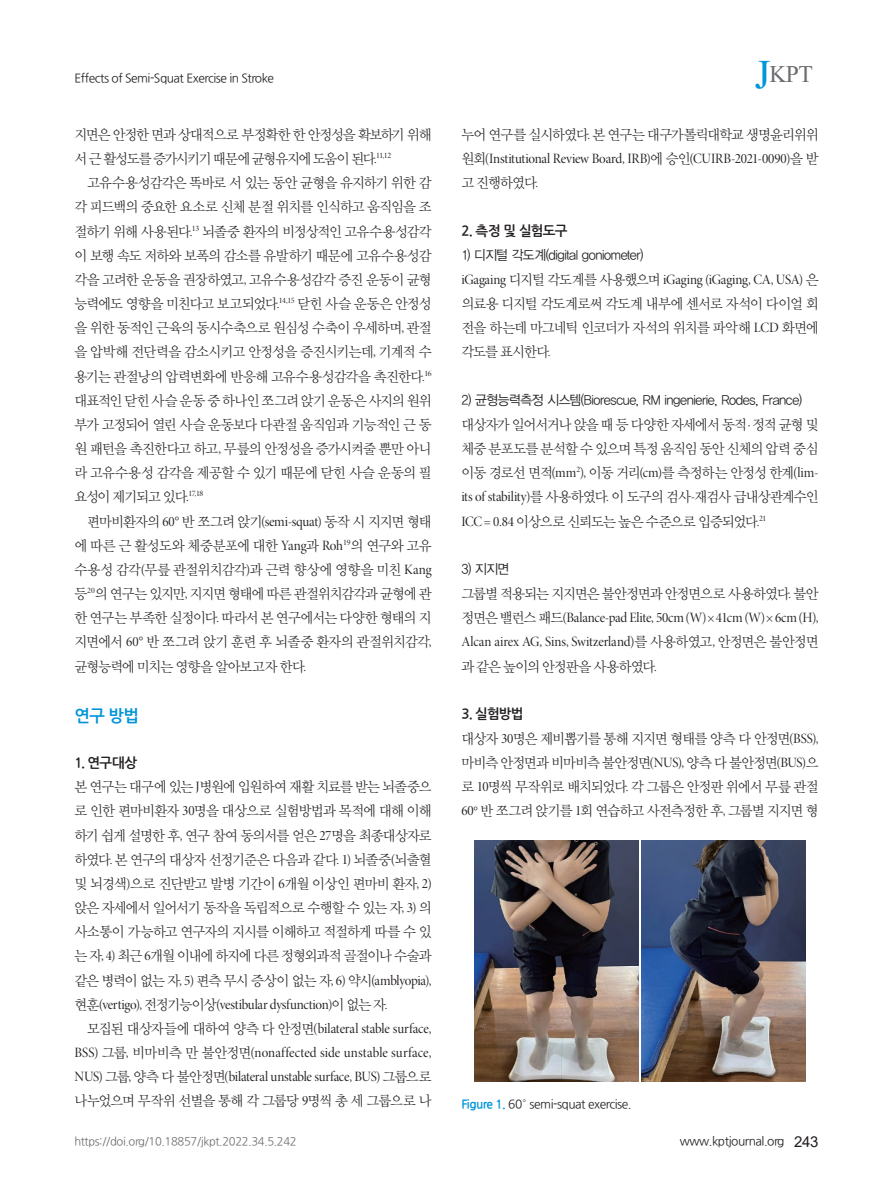
<style>
.page{position:relative;width:893px;height:1191px;background:#fff}
.page>*{position:absolute;margin:0;border:0;box-sizing:border-box;transform-origin:0 0}
.t1{font:30px "Aparajita";color:#6c6d70}
.본문__대제목{font:16.5px "Nanum Gothic OTF Bold";color:#0095d9}
.t2{font:15px "Arial";color:#231f20}
.본문{font:14.25px/24.2px "YDVY Mj O32";letter-spacing:-.065em;color:#231f20;text-align:justify;scale:.96 1}
.본문-2{font:14.25px/24.2px "Minion Pro Disp";letter-spacing:-.01em;color:#231f20;text-align:justify;scale:.96 1}
.본문_소제목1{font:13.5px "YDVYGO32";letter-spacing:-.03em;color:#231f20;scale:.95 1}
.본문__중제목{font:13.5px "Nanum Gothic OTF Bold";letter-spacing:-.04em;color:#231f20}
.본문-3{font:13.5px "Nanum Gothic OTF Bold";letter-spacing:-.05em;color:#231f20}
.하시라{font:12px "Nanum Gothic OTF";letter-spacing:-.04em;color:#231f20}
.표_제목__그림_설명{font:12px "Nanum Gothic OTF";letter-spacing:-.04em;color:#231f20}
.t3{font:11.25px "Nanum Gothic OTF";letter-spacing:-.03em;color:#6c6d70}
.s1{font-family:"Minion Pro Disp"}
.s2{font-family:"YDVY Mj O32"}
.s3{font-size:51px;color:#0095d9}
.s4{font-family:"Nanum Gothic OTF Bold";color:#0095d9}
</style>
<div class="page">
<img style="left:475px;top:841px;width:163px;height:240px">
<img style="left:642px;top:841px;width:163px;height:240px">
<p class="하시라" style="left:74px;top:71px;width:201px">Effects of Semi-Squat Exercise in Stroke</p>
<p class="본문" style="left:74px;top:122px;width:374px">지면은 안정한 면과 상대적으로 부정확한 한 안정성을 확보하기 위해 서 근 활성도를 증가시키기 때문에 균형유지에 도움이 된다<span class="s1">.</span><sup>11,12</sup></p>
<p class="본문" style="left:74px;top:170px;width:374px;text-indent:13px">고유수용성감각은 똑바로 서 있는 동안 균형을 유지하기 위한 감 각 피드백의 중요한 요소로 신체 분절 위치를 인식하고 움직임을 조 절하기 위해 사용된다<span class="s1">.</span><sup>13</sup> 뇌졸중 환자의 비정상적인 고유수용성감각 이 보행 속도 저하와 보폭의 감소를 유발하기 때문에 고유수용성감 각을 고려한 운동을 권장하였고<span class="s1">,</span> 고유수용성감각 증진 운동이 균형 능력에도 영향을 미친다고 보고되었다<span class="s1">.</span><sup>14,15</sup> 닫힌 사슬 운동은 안정성 을 위한 동적인 근육의 동시수축으로 원심성 수축이 우세하며<span class="s1">,</span> 관절 을 압박해 전단력을 감소시키고 안정성을 증진시키는데<span class="s1">,</span> 기계적 수 용기는 관절낭의 압력변화에 반응해 고유수용성감각을 촉진한다<span class="s1">.</span><sup>16 </sup>대표적인닫힌사슬운동중하나인쪼그려앉기운동은사지의원위 부가 고정되어 열린 사슬 운동보다 다관절 움직임과 기능적인 근 동 원 패턴을 촉진한다고 하고<span class="s1">,</span> 무릎의 안정성을 증가시켜줄 뿐만 아니 라 고유수용성 감각을 제공할 수 있기 때문에 닫힌 사슬 운동의 필 요성이 제기되고 있다<span class="s1">.</span><sup>17,18</sup></p>
<p class="본문" style="left:74px;top:508px;width:374px;text-indent:13px">편마비환자의 <span class="s1">60°</span> 반 쪼그려 앉기<span class="s1">(semi-squat)</span> 동작 시 지지면 형태 에 따른 근 활성도와 체중분포에 대한 <span class="s1">Yang</span>과 <span class="s1">Roh</span><sup>19</sup>의 연구와 고유 수용성 감각<span class="s1">(</span>무릎 관절위치감각<span class="s1">)</span>과 근력 향상에 영향을 미친 <span class="s1">Kang </span>등<sup>20</sup>의 연구는 있지만<span class="s1">,</span> 지지면 형태에 따른 관절위치감각과 균형에 관 한 연구는 부족한 실정이다<span class="s1">.</span> 따라서 본 연구에서는 다양한 형태의 지 지면에서 <span class="s1">60°</span> 반 쪼그려 앉기 훈련 후 뇌졸중 환자의 관절위치감각<span class="s1">, </span>균형능력에 미치는 영향을 알아보고자 한다<span class="s1">.</span></p>
<p class="본문__대제목" style="left:74px;top:706px;width:66px">연구 방법</p>
<p class="본문__중제목" style="left:74px;top:755px;width:64px">1. 연구대상</p>
<p class="본문" style="left:74px;top:774px;width:374px">본 연구는 대구에 있는 <span class="s1">J</span>병원에 입원하여 재활 치료를 받는 뇌졸중으 로 인한 편마비환자 <span class="s1">30</span>명을 대상으로 실험방법과 목적에 대해 이해 하기 쉽게 설명한 후<span class="s1">,</span> 연구 참여 동의서를 얻은 <span class="s1">27</span>명을 최종대상자로 하였다<span class="s1">.</span> 본 연구의 대상자 선정기준은 다음과 같다<span class="s1">. 1)</span> 뇌졸중<span class="s1">(</span>뇌출혈 및 뇌경색<span class="s1">)</span>으로 진단받고 발병 기간이 <span class="s1">6</span>개월 이상인 편마비 환자<span class="s1">, 2) </span>앉은 자세에서 일어서기 동작을 독립적으로 수행할 수 있는 자<span class="s1">, 3)</span> 의 사소통이 가능하고 연구자의 지시를 이해하고 적절하게 따를 수 있 는 자<span class="s1">, 4)</span> 최근 <span class="s1">6</span>개월 이내에 하지에 다른 정형외과적 골절이나 수술과 같은 병력이 없는 자<span class="s1">, 5)</span> 편측 무시 증상이 없는 자<span class="s1">, 6)</span> 약시<span class="s1">(amblyopia), </span>현훈<span class="s1">(vertigo),</span> 전정기능이상<span class="s1">(vestibular dysfunction)</span>이 없는 자<span class="s1">.</span></p>
<p class="본문-2" style="left:74px;top:1016px;width:374px;text-indent:13px"><span class="s2">모집된 대상자들에 대하여 양측 다 안정면</span>(bilateral stable surface, BSS) <span class="s2">그룹</span>, <span class="s2">비마비측 만 불안정면</span>(nonaffected side unstable surface, NUS) <span class="s2">그룹</span>, <span class="s2">양측 다 불안정면</span>(bilateral unstable surface, BUS) <span class="s2">그룹으로 나누었으며 무작위 선별을 통해 각 그룹당</span> 9<span class="s2">명씩 총 세 그룹으로 나</span></p>
<p class="t3" style="left:74px;top:1134px;width:224px">https://doi.org/10.18857/jkpt.2022.34.5.242</p>
<p class="t1" style="left:755px;top:60px;width:60px"><span class="s3">J</span>KPT</p>
<p class="본문-2" style="left:461px;top:123px;width:374px"><span class="s2">누어 연구를 실시하였다</span>. <span class="s2">본 연구는 대구가톨릭대학교 생명윤리위위 원회</span>(Institutional Review Board, IRB)<span class="s2">에 승인</span>(CUIRB-2021-0090)<span class="s2">을 받 고 진행하였다</span>.</p>
<p class="본문-3" style="left:461px;top:224px;width:108px">2. 측정 및 실험도구</p>
<p class="본문_소제목1" style="left:461px;top:246px;width:193px">1) 디지털 각도계(digital goniometer)</p>
<p class="본문" style="left:461px;top:267px;width:374px"><span class="s1">iGagaing</span> 디지털 각도계를 사용했으며 <span class="s1">iGaging (iGaging, CA, USA)</span> 은 의료용 디지털 각도계로써 각도계 내부에 센서로 자석이 다이얼 회 전을 하는데 마그네틱 인코더가 자석의 위치를 파악해 <span class="s1">LCD</span> 화면에 각도를 표시한다<span class="s1">.</span></p>
<p class="본문_소제목1" style="left:461px;top:391px;width:360px">2) 균형능력측정 시스템(Biorescue, RM ingenierie, Rodes, France)</p>
<p class="본문" style="left:461px;top:412px;width:374px">대상자가 일어서거나 앉을 때 등 다양한 자세에서 동적<span class="s1">·</span>정적 균형 및 체중 분포도를 분석할 수 있으며 특정 움직임 동안 신체의 압력 중심 이동 경로선 면적<span class="s1">(mm</span><sup>2</sup><span class="s1">),</span> 이동 거리<span class="s1">(cm)</span>를 측정하는 안정성 한계<span class="s1">(lim&shy;its of stability)</span>를 사용하였다<span class="s1">.</span> 이 도구의 검사<span class="s1">-</span>재검사 급내상관계수인 <span class="s1">ICC = 0.84</span> 이상으로 신뢰도는 높은 수준으로 입증되었다<span class="s1">.</span><sup>21</sup></p>
<p class="본문_소제목1" style="left:461px;top:560px;width:52px">3) 지지면</p>
<p class="본문-2" style="left:461px;top:582px;width:374px"><span class="s2">그룹별 적용되는 지지면은 불안정면과 안정면으로 사용하였다</span>. <span class="s2">불안 정면은 밸런스 패드</span>(Balance-pad Elite, 50cm (W)×41cm (W)×6cm (H), Alcan airex AG, Sins, Switzerland)<span class="s2">를 사용하였고</span>, <span class="s2">안정면은 불안정면 과 같은 높이의 안정판을 사용하였다</span>.</p>
<p class="본문__중제목" style="left:461px;top:707px;width:64px">3. 실험방법</p>
<p class="본문" style="left:461px;top:726px;width:374px">대상자 <span class="s1">30</span>명은 제비뽑기를 통해 지지면 형태를 양측 다 안정면<span class="s1">(BSS), </span>마비측 안정면과 비마비측 불안정면<span class="s1">(NUS),</span> 양측 다 불안정면<span class="s1">(BUS)</span>으 로 <span class="s1">10</span>명씩 무작위로 배치되었다<span class="s1">.</span> 각 그룹은 안정판 위에서 무릎 관절 <span class="s1">60°</span> 반 쪼그려 앉기를 <span class="s1">1</span>회 연습하고 사전측정한 후<span class="s1">,</span> 그룹별 지지면 형</p>
<p class="표_제목__그림_설명" style="left:461px;top:1096px;width:172px"><span class="s4">Figure 1.</span> 60° semi-squat exercise.</p>
<p class="하시라" style="left:680px;top:1134px;width:106px">www.kptjournal.org</p>
<p class="t2" style="left:794px;top:1131px;width:26px">243</p>
</div>
